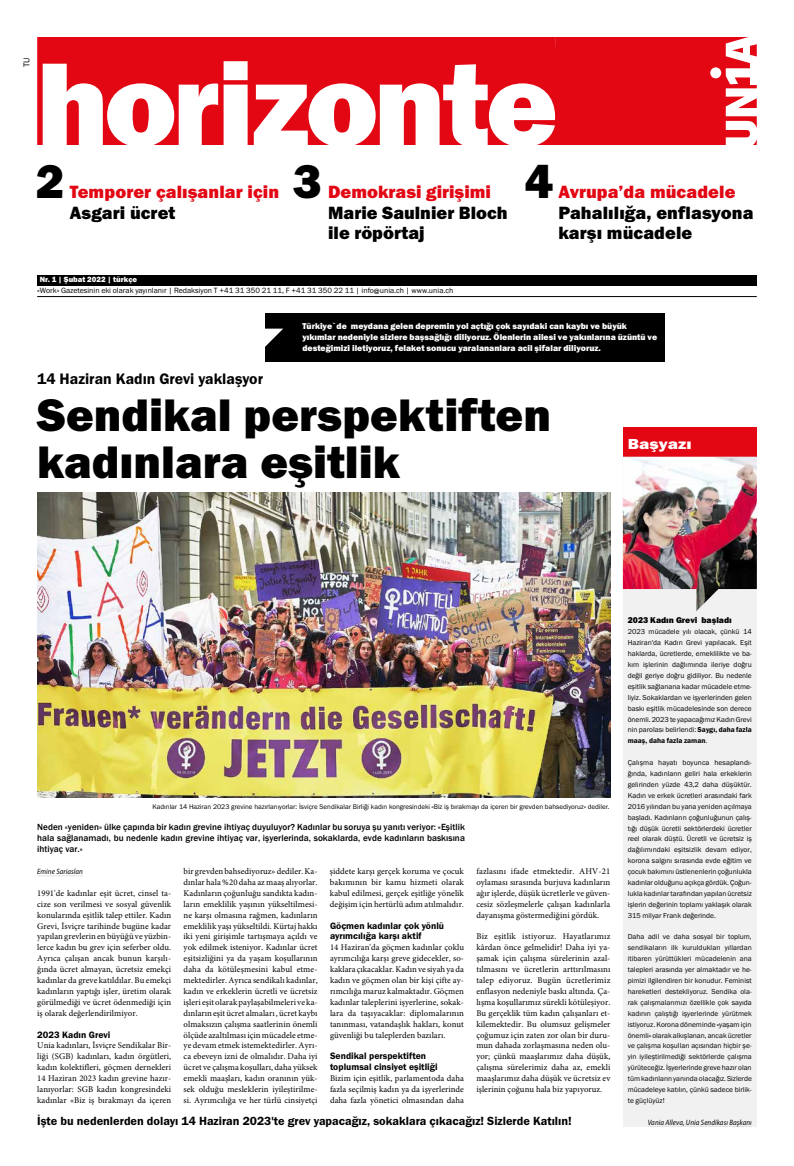
<style>
.page{position:relative;width:794px;height:1166px;background:#fff}
.page>*{position:absolute;margin:0;border:0;box-sizing:border-box;transform-origin:0 0}
.t1{font:49px "Franklin Gothic URW Hea";color:#000}
.t2{font:47.25px/47.2px "Franklin Gothic URW Hea";color:#000}
.t3{font:18.38px/20.1px "Franklin Gothic URW Hea";letter-spacing:.005em;color:#000}
.t4{font:18.38px "Franklin Gothic URW Hea";letter-spacing:.005em;color:#e30613}
.t5{font:15.75px "Franklin Gothic URW Dem";color:#000}
.t6{font:15.05px "Franklin Gothic URW Hea";letter-spacing:.005em;color:#fff;scale:1.16 1}
.t7{font:12.25px "Franklin Gothic URW Dem";color:#000}
.t8{font:9.62px/10.9px "Franklin Gothic URW Dem";color:#000}
.t9{font:500 9.19px/10.9px "Franklin Gothic";letter-spacing:.005em;color:#000;text-align:justify}
.t10{font:8.75px/10.8px "Minion Pro";letter-spacing:.005em;color:#000;text-align:justify}
.t11{font:8.75px/10.9px "Franklin Gothic URW Hea";color:#fff}
.t12{font:8.75px "Franklin Gothic URW Hea";color:#000}
.t13{font:8.75px "Franklin Gothic URW Boo";color:#000}
.t14{font:7.88px "Franklin Gothic URW Boo";color:#000}
.t15{font:7.88px "Franklin Gothic URW Hea";color:#fff}
.t16{font:italic 7.7px "Myriad Pro";letter-spacing:.01em;color:#000;scale:.91 1}
.t17{font:7.44px/10.9px "Franklin Gothic URW Boo";color:#000;text-align:justify}
.t18{font:7.44px "Franklin Gothic URW Dem";color:#000}
.t19{font:7px "Franklin Gothic URW Boo";color:#000}
.s1{font-family:"Franklin Gothic URW Dem"}
.s2{font-family:"Franklin Gothic URW Boo"}
</style>
<div class="page">
<svg style="left:37px;top:37px;width:719px;height:107px;fill:#e30613"></svg>
<svg style="left:752px;top:139px;width:4px;height:5px"></svg>
<svg style="left:750px;top:44px;width:6px;height:12px"></svg>
<svg style="left:732px;top:48px;width:11px;height:5px"></svg>
<svg style="left:514px;top:98px;width:17px;height:10px"></svg>
<svg style="left:133px;top:98px;width:16px;height:35px"></svg>
<svg style="left:334px;top:98px;width:16px;height:35px"></svg>
<hr style="left:37px;top:296px;width:719px;height:1px;background:#000">
<div style="left:37px;top:275px;width:719px;height:11px;background:#000"></div>
<hr style="left:37px;top:875px;width:46px;height:1px;background:#e3e3e3">
<div style="left:623px;top:531px;width:133px;height:595px;background:#f1f1f1"></div>
<hr style="left:647px;top:1126px;width:105px;height:1px;background:#e3e3e3">
<div style="left:623px;top:428px;width:133px;height:32px;background:#e30613"></div>
<img style="left:37px;top:493px;width:573px;height:305px">
<img style="left:623px;top:457px;width:134px;height:154px">
<div style="left:265px;top:313px;width:399px;height:49px;background:#000"></div>
<svg style="left:265px;top:329px;width:18px;height:18px"></svg>
<p class="t13" style="left:21px;top:67px;width:11px;rotate:-90deg">TU</p>
<h1 class="t1" style="left:36px;top:150px;width:30px">2</h1>
<h3 class="t4" style="left:70px;top:180px;width:211px">Temporer çalışanlar için</h3>
<h3 class="t3" style="left:70px;top:202px;width:107px">Asgari ücret</h3>
<h1 class="t1" style="left:293px;top:150px;width:30px">3</h1>
<h3 class="t4" style="left:328px;top:180px;width:164px">Demokrasi girişimi</h3>
<h3 class="t3" style="left:328px;top:202px;width:181px">Marie Saulnier Bloch ile röpörtaj</h3>
<p class="t15" style="left:40px;top:274px;width:99px">Nr. 1 | Şubat 2022 | türkçe</p>
<p class="t14" style="left:37px;top:286px;width:417px">«Work» Gazetesinin eki olarak yayınlanır | Redaksiyon T +41 31 350 21 11, F +41 31 350 22 11 | info@unia.ch | www.unia.ch</p>
<h1 class="t1" style="left:524px;top:150px;width:30px">4</h1>
<h3 class="t4" style="left:558px;top:180px;width:179px">Avrupa’da mücadele</h3>
<h3 class="t3" style="left:558px;top:202px;width:197px">Pahalılığa, enflasyona karşı mücadele</h3>
<p class="t11" style="left:302px;top:321px;width:356px">Türkiye`de meydana gelen depremin yol açtığı çok sayıdaki can kaybı ve büyük yıkımlar nedeniyle sizlere başsağlığı diliyoruz. Ölenlerin ailesi ve yakınlarına üzüntü ve desteğimizi iletiyoruz, felaket sonucu yaralananlara acil şifalar diliyoruz.</p>
<h3 class="t5" style="left:37px;top:369px;width:227px">14 Haziran Kadın Grevi yaklaşyor</h3>
<h2 class="t2" style="left:37px;top:390px;width:515px">Sendikal perspektiften kadınlara eşitlik</h2>
<h3 class="t6" style="left:628px;top:434px;width:57px">Başyazı</h3>
<p class="t19" style="left:152px;top:802px;width:458px">Kadınlar 14 Haziran 2023 grevine hazırlanıyorlar: İsviçre Sendikalar Birliği kadın kongresindeki «Biz iş bırakmayı da içeren bir grevden bahsediyoruz» dediler.</p>
<p class="t9" style="left:37px;top:822px;width:429px">Neden «yeniden» ülke çapında bir kadın grevine ihtiyaç duyuluyor? Kadınlar bu soruya şu yanıtı veriyor: «Eşitlik hala sağlanamadı, bu nedenle kadın grevine ihtiyaç var, işyerlerinda, sokaklarda, evde kadınların baskısına ihtiyaç var.»</p>
<p class="t16" style="left:37px;top:867px;width:52px">Emine Sariaslan</p>
<p class="t10" style="left:37px;top:887px;width:135px">1991'de kadınlar eşit ücret, cinsel ta&shy;cize son verilmesi ve sosyal güvenlik konularında eşitlik talep ettiler. Kadın Grevi, İsviçre tarihinde bugüne kadar yapılan grevlerin en büyüğü ve yüzbin&shy;lerce kadın bu grev için seferber oldu.<br>Ayrıca çalışan ancak bunun karşılı&shy;ğında ücret almayan, ücretsiz emekçi kadınlar da greve katıldılar. Bu emekçi kadınların yaptığı işler, üretim olarak görülmediği ve ücret ödenmediği için iş olarak değerlendirilmiyor.</p>
<p class="t8" style="left:37px;top:1028px;width:75px">2023 Kadın Grevi</p>
<p class="t10" style="left:37px;top:1040px;width:135px">Unia kadınları, İsviçre Sendikalar Bir&shy;liği (SGB) kadınları, kadın örgütleri, kadın kolektifleri, göçmen dernekleri 14 Haziran 2023 kadın grevine hazır&shy;lanıyorlar: SGB kadın kongresindeki kadınlar «Biz iş bırakmayı da içeren</p>
<p class="t10" style="left:476px;top:866px;width:135px">fazlasını ifade etmektedir. AHV-21 oylaması sırasında burjuva kadınların ağır işlerde, düşük ücretlerle ve güven&shy;cesiz sözleşmelerle çalışan kadınlarla dayanışma göstermediğini gördük.</p>
<p class="t10" style="left:476px;top:931px;width:135px">Biz eşitlik istiyoruz. Hayatlarımız kârdan önce gelmelidir! Daha iyi ya&shy;şamak için çalışma sürelerinin azal&shy;tılmasını ve ücretlerin arttırılmasını talep ediyoruz. Bugün ücretlerimiz enflasyon nedeniyle baskı altında. Ça&shy;lışma koşullarımız sürekli kötüleşiyor.<br>Bu gerçeklik tüm kadın çalışanları et&shy;kilemektedir. Bu olumsuz gelişmeler çoğumuz için zaten zor olan bir duru&shy;mun dahada zorlaşmasına neden olu&shy;yor; çünkü maaşlarımız daha düşük, çalışma sürelerimiz daha az, emekli maaşlarımız daha düşük ve ücretsiz ev işlerinin çoğunu hala biz yapıyoruz.</p>
<h3 class="t7" style="left:37px;top:1113px;width:536px">İşte bu nedenlerden dolayı 14 Haziran 2023'te grev yapacağız, sokaklara çıkacağız! Sizlerde Katılın!</h3>
<p class="t10" style="left:184px;top:866px;width:136px">bir grevden bahsediyoruz» dediler. Ka&shy;dınlar hala %20 daha az maaş alıyorlar.<br>Kadınların çoğunluğu sandıkta kadın&shy;ların emeklilik yaşının yükseltilmesi&shy;ne karşı olmasına rağmen, kadınların emeklilik yaşı yükseltildi. Kürtaj hakkı iki yeni girişimle tartışmaya açıldı ve yok edilmek isteniyor. Kadınlar ücret eşitsizliğini ya da yaşam koşullarının daha da kötüleşmesini kabul etme&shy;mektedirler. Ayrıca sendikalı kadınlar, kadın ve erkeklerin ücretli ve ücretsiz işleri eşit olarak paylaşabilmeleri ve ka&shy;dınların eşit ücret almaları , ücret kaybı olmaksızın çalışma saatlerinin önemli ölçüde azaltılması için mücadele etme&shy;ye devam etmek istemektedirler. Ayrı&shy;ca ebeveyn izni de olmalıdır. Daha iyi ücret ve çalışma koşulları, daha yüksek emekli maaşları, kadın oranının yük&shy;sek olduğu mesleklerin iyileştirilme&shy;si. Ayrımcılığa ve her türlü cinsiyetçi</p>
<p class="t10" style="left:330px;top:866px;width:135px">şiddete karşı gerçek koruma ve çocuk bakımının bir kamu hizmeti olarak kabul edilmesi, gerçek eşitliğe yönelik değişim için hertürlü adım atılmalıdır.</p>
<p class="t8" style="left:330px;top:919px;width:116px">Göçmen kadınlar çok yönlü ayrımcılığa karşı aktif</p>
<p class="t10" style="left:330px;top:942px;width:135px">14 Haziran'da göçmen kadınlar çoklu ayrımcılığa karşı greve gidecekler, so&shy;kaklara çıkacaklar. Kadın ve siyah ya da kadın ve göçmen olan bir kişi çifte ay&shy;rımcılığa maruz kalmaktadır. Göçmen kadınlar taleplerini işyerlerine, sokak&shy;lara da taşıyacaklar: diplomalarının tanınması, vatandaşlık hakları, konut güvenliği bu taleplerden bazıları.</p>
<p class="t8" style="left:330px;top:1050px;width:109px">Sendikal perspektiften toplumsal cinsiyet eşitliği</p>
<p class="t10" style="left:330px;top:1073px;width:135px">Bizim için eşitlik, parlamentoda daha fazla seçilmiş kadın ya da işyerlerinde daha fazla yönetici olmasından daha</p>
<p class="t12" style="left:628px;top:615px;width:106px">2023 Kadın Grevi başladı</p>
<p class="t17" style="left:628px;top:626px;width:126px">2023 mücadele yılı olacak, çünkü 14<br>Haziran'da Kadın Grevi yapılacak. Eşit haklarda, ücretlerde, emeklilikte ve ba&shy;kım işlerinin dağlımında ileriye doğru değil geriye doğru gidiliyor. Bu nedenle eşitlik sağlanana kadar mücadele etme&shy;liyiz. Sokaklardan ve işyerlerinden gelen baskı eşitlik mücadelesinde son derece önemli. 2023 te yapacağımız Kadın Grevi nin parolası belirlendi: <span class="s1">Saygı, daha fazla</span></p>
<p class="t18" style="left:628px;top:736px;width:81px">maaş, daha fazla zaman<span class="s2">.</span></p>
<p class="t17" style="left:628px;top:757px;width:126px">Çalışma hayatı boyunca hesaplandı&shy;ğında, kadınların geliri hala erkeklerin gelirinden yüzde 43,2 daha düşüktür.<br>Kadın ve erkek ücretleri arasındaki fark 2016 yılından bu yana yeniden açılmaya başladı. Kadınların çoğunluğunun çalış&shy;tığı düşük ücretli sektörlerdeki ücretler reel olarak düştü. Ücretli ve ücretsiz iş dağılımındaki eşitsizlik devam ediyor, korona salgını sırasında evde eğitim ve çocuk bakımını üstlenenlerin çoğunlukla kadınlar olduğunu açıkça gördük. Çoğun&shy;lukla kadınlar tarafından yapılan ücretsiz işlerin değerinin toplamı yaklaşık olarak 315 milyar Frank değerinde.</p>
<p class="t17" style="left:628px;top:931px;width:126px">Daha adil ve daha sosyal bir toplum, sendikaların ilk kuruldukları yıllardan itibaren yürüttükleri mücadelenin ana talepleri arasında yer almaktadır ve he&shy;pimizi ilgilendiren bir konudur. Feminist hareketleri destekliyoruz. Sendika ola&shy;rak çalışmalarımızı özellikle çok sayıda kadının çalıştığı işyerlerinde yürütmek istiyoruz. Korona döneminde «yaşam için önemli» olarak alkışlanan, ancak ücretler ve çalışma koşulları açısından hiçbir şe&shy;yin iyileştirilmediği sektörlerde çalışma yürüteceğiz. İşyerlerinde greve hazır olan tüm kadınların yanında olacağız. Sizlerde mücadeleye katılın, çünkü sadece birlik&shy;te güçlüyüz!</p>
<p class="t16" style="left:647px;top:1117px;width:116px">Vania Alleva, Unia Sendikası Başkanı</p>
</div>
